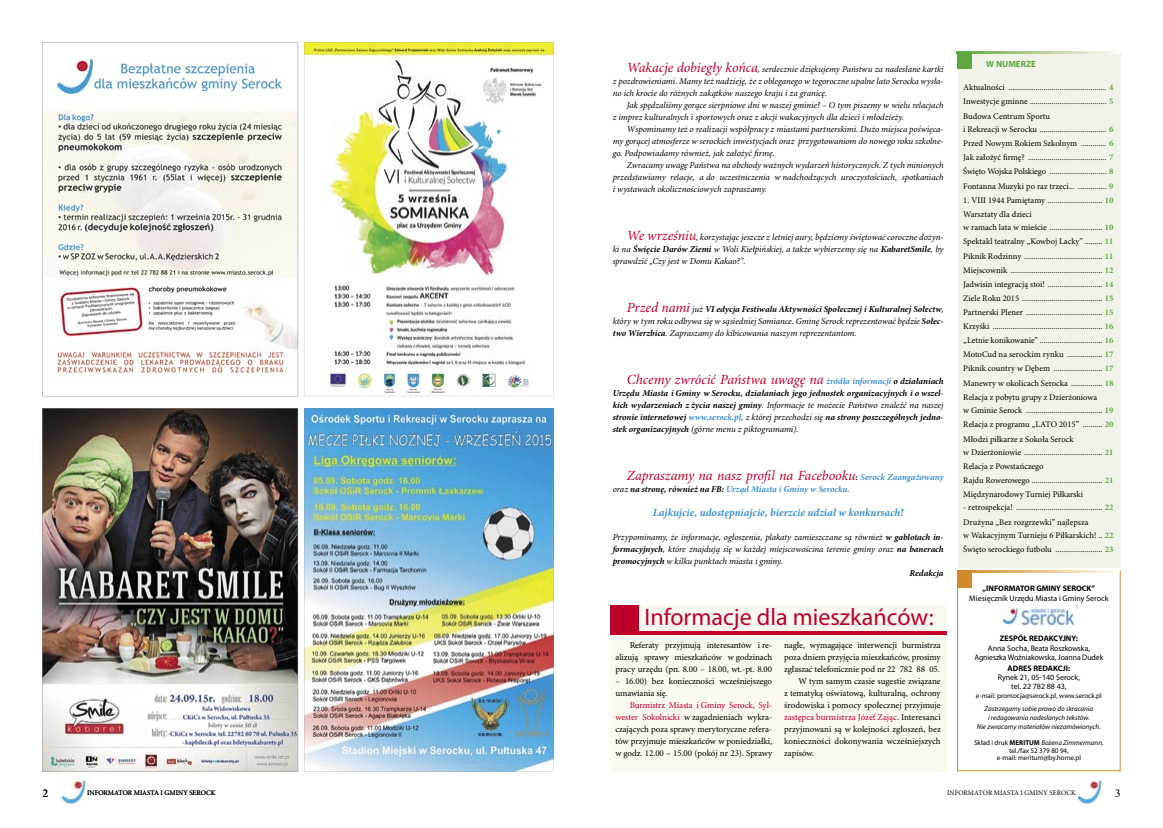
<style>
.page{position:relative;width:1163px;height:828px;background:#fff}
.page>*{position:absolute;margin:0;border:0;box-sizing:border-box;transform-origin:0 0}
.t1{font:24px "Myriad Pro";color:#bd002b}
.t2{font:italic 14px "Minion Pro";letter-spacing:-.005em;color:#bd002b}
.t3{font:12px "Minion Pro";color:#000}
.t4{font:italic 700 11px "Minion Pro";color:#3f8fce}
.t5{font:italic 9px/12px "Minion Pro";letter-spacing:-.005em;color:#000;text-align:justify}
.t6{font:9px/12px "Minion Pro";letter-spacing:-.01em;color:#000;text-align:justify}
.t7{font:italic 700 9px/12px "Minion Pro";color:#000;text-align:justify}
.t8{font:italic 700 9px "Minion Pro";letter-spacing:-.005em;color:#3f8fce}
.t9{font:9px "Minion Pro";color:#bd002b}
.t10{font:700 9px "Myriad Pro";color:#60a742}
.t11{font:8.6px/14px "Minion Pro";color:#000}
.t12{font:8px/8.6px "Myriad Pro";color:#000;text-align:center}
.t13{font:700 8px "Myriad Pro";color:#000}
.t14{font:7px/7.5px "Myriad Pro";color:#000;text-align:center}
.t15{font:italic 7px/9px "Myriad Pro";color:#000;text-align:center}
.t16{font:7px "Minion Pro";color:#000}
.s1{font-size:14px;color:#bd002b}
.s2{font-weight:700}
.s3{font-weight:700;font-size:9px;color:#3f8fce}
.s4{font-weight:700;font-size:9px;color:#000}
.s5{font-weight:400}
.s6{color:#3f8fce}
.s7{font-weight:400;color:#000}
.s8{color:#000}
.s9{color:#bd002b}
.s10{font-weight:700;color:#60a742}
.s11{font-style:italic}
</style>
<div class="page">
<img style="left:1077px;top:780px;width:26px;height:24px">
<div style="left:609px;top:605px;width:337px;height:166px;background:#fbf8ed"></div>
<svg style="left:957px;top:572px;width:163px;height:199px"></svg>
<svg style="left:957px;top:570px;width:158px;height:2px"></svg>
<div style="left:957px;top:572px;width:14px;height:16px;background:#d28929"></div>
<div style="left:957px;top:53px;width:163px;height:514px;background:#f1f3e9"></div>
<svg style="left:956px;top:51px;width:158px;height:2px"></svg>
<div style="left:956px;top:52px;width:15px;height:17px;background:#60a742"></div>
<img style="left:999px;top:606px;width:78px;height:20px">
<div style="left:609px;top:605px;width:29px;height:28px;background:#bd002b"></div>
<hr style="left:609px;top:631px;width:337px;height:3px;background:#bd002b">
<img style="left:61px;top:779px;width:26px;height:25px">
<img style="left:42px;top:408px;width:256px;height:363px">
<img style="left:304px;top:43px;width:249px;height:353px">
<img style="left:304px;top:408px;width:249px;height:363px">
<svg style="left:42px;top:42px;width:256px;height:354px"></svg>
<h3 class="t3" style="left:43px;top:785px;width:7px">2</h3>
<p class="t16" style="left:87px;top:788px;width:130px">INFORMATOR MIASTA I GMINY SEROCK</p>
<p class="t5" style="left:612px;top:63px;width:332px;text-indent:14px"><span class="s1">Wakacje dobiegły końca</span>, serdecznie dziękujemy Państwu za nadesłane kartki z pozdrowieniami. Mamy też nadzieję, że z obleganego w tegoroczne upalne lato Serocka wysła&shy;no ich krocie do różnych zakątków naszego kraju i za granicę.</p>
<p class="t5" style="left:612px;top:99px;width:332px;text-indent:14px">Jak spędzaliśmy gorące sierpniowe dni w naszej gminie? – O tym piszemy w wielu relacjach z imprez kulturalnych i sportowych oraz z akcji wakacyjnych dla dzieci i młodzieży.</p>
<p class="t5" style="left:612px;top:123px;width:332px;text-indent:14px">Wspominamy też o realizacji współpracy z miastami partnerskimi. Dużo miejsca poświęca&shy;my gorącej atmosferze w serockich inwestycjach oraz przygotowaniom do nowego roku szkolne&shy;go. Podpowiadamy również, jak założyć firmę.</p>
<p class="t5" style="left:612px;top:159px;width:332px;text-indent:14px">Zwracamy uwagę Państwa na obchody ważnych wydarzeń historycznych. Z tych minionych przedstawiamy relacje, a do uczestniczenia w nadchodzących uroczystościach, spotkaniach i wystawach okolicznościowych zapraszamy.</p>
<p class="t5" style="left:612px;top:231px;width:332px;text-indent:14px"><span class="s1">We wrześniu</span>, korzystając jeszcze z letniej aury, będziemy świętować coroczne dożyn&shy;ki na <span class="s2">Święcie Darów Ziemi</span> w Woli Kiełpińskiej, a także wybierzemy się na <span class="s2">KabaretSmile</span>, by sprawdzić „Czy jest w Domu Kakao?”.</p>
<p class="t5" style="left:612px;top:303px;width:332px;text-indent:14px"><span class="s1">Przed nami</span> już <span class="s2">VI edycja Festiwalu Aktywności Społecznej i Kulturalnej Sołectw</span>, który w tym roku odbywa się w sąsiedniej Somiance. Gminę Serock reprezentować będzie <span class="s2">Sołec&shy;two Wierzbica</span>. Zapraszamy do kibicowania naszym reprezentantom.</p>
<h2 class="t2" style="left:626px;top:371px;width:318px">Chcemy zwrócić Państwa uwagę na <span class="s3">źródła informacji</span> <span class="s4">o działaniach</span></h2>
<p class="t7" style="left:612px;top:387px;width:332px">Urzędu Miasta i Gminy w Serocku, działaniach jego jednostek organizacyjnych i o wszel&shy;kich wydarzeniach z życia naszej gminy<span class="s5">. Informacje te możecie Państwo znaleźć na naszej </span>stronie internetowej <span class="s6">www.serock.pl</span><span class="s5">, z której przechodzi się</span> na strony poszczególnych jedno&shy;stek organizacyjnych <span class="s5">(górne menu z piktogramami).</span></p>
<h2 class="t2" style="left:626px;top:467px;width:318px">Zapraszamy na nasz profil na Facebooku<span class="s4">:</span> <span class="s3">Serock Zaangażowany</span></h2>
<p class="t8" style="left:612px;top:484px;width:238px"><span class="s7">oraz</span> <span class="s8">na stronę, również na FB:</span> Urząd Miasta i Gminy w Serocku<span class="s7">.</span></p>
<p class="t4" style="left:652px;top:506px;width:252px">Lajkujcie, udostępniajcie, bierzcie udział w konkursach!</p>
<p class="t5" style="left:612px;top:531px;width:332px">Przypominamy, że informacje, ogłoszenia, plakaty zamieszczane są również <span class="s2">w gablotach in-</span></p>
<p class="t5" style="left:612px;top:543px;width:332px"><span class="s2">formacyjnych</span>, które znajdują się w każdej miejscowościna terenie gminy oraz <span class="s2">na banerach</span></p>
<p class="t5" style="left:612px;top:555px;width:171px"><span class="s2">promocyjnych</span> w kilku punktach miasta i gminy.</p>
<p class="t7" style="left:909px;top:567px;width:36px">Redakcja</p>
<h1 class="t1" style="left:644px;top:604px;width:291px">Informacje dla mieszkańców:</h1>
<p class="t6" style="left:615px;top:639px;width:158px;text-indent:14px">Referaty przyjmują interesantów i re&shy;alizują sprawy mieszkańców w godzinach pracy urzędu (pn. 8.00 – 18.00, wt.-pt. 8.00</p>
<p class="t6" style="left:615px;top:675px;width:158px">– 16.00) bez konieczności wcześniejszego umawiania się.</p>
<p class="t6" style="left:615px;top:699px;width:158px;text-indent:14px"><span class="s9">Burmistrz Miasta i Gminy Serock, Syl&shy;wester Sokolnicki</span> w zagadnieniach wykra&shy;czających poza sprawy merytoryczne refera&shy;tów przyjmuje mieszkańców w poniedziałki, w godz. 12.00 – 15.00 (pokój nr 23). Sprawy</p>
<p class="t6" style="left:784px;top:639px;width:158px">nagłe, wymagające interwencji burmistrza</p>
<p class="t6" style="left:784px;top:651px;width:158px">poza dniem przyjęcia mieszkańców, prosimy</p>
<p class="t6" style="left:784px;top:663px;width:157px">zgłaszać telefonicznie pod nr 22 782 88 05.</p>
<p class="t6" style="left:798px;top:675px;width:144px">W tym samym czasie sugestie związane</p>
<p class="t6" style="left:784px;top:687px;width:158px">z tematyką oświatową, kulturalną, ochrony</p>
<p class="t6" style="left:784px;top:699px;width:158px">środowiska i pomocy społecznej przyjmuje</p>
<p class="t9" style="left:784px;top:712px;width:158px">zastępca burmistrza Józef Zając<span class="s8">. Interesanci</span></p>
<p class="t6" style="left:784px;top:723px;width:158px">przyjmowani są w kolejności zgłoszeń, bez</p>
<p class="t6" style="left:784px;top:735px;width:158px">konieczności dokonywania wcześniejszych</p>
<p class="t6" style="left:784px;top:747px;width:31px">zapisów.</p>
<p class="t10" style="left:986px;top:59px;width:51px">W NUMERZE</p>
<p class="t11" style="left:963px;top:81px;width:152px">Aktualności .................................................. <span class="s10">4<br></span>Inwestycje gminne ....................................... <span class="s10">5<br></span>Budowa Centrum Sportu<br>i Rekreacji w Serocku .................................. <span class="s10">6<br></span>Przed Nowym Rokiem Szkolnym ............. <span class="s10">6<br></span>Jak założyć firmę? ........................................ <span class="s10">7<br></span>Święto Wojska Polskiego ............................. <span class="s10">8<br></span>Fontanna Muzyki po raz trzeci... ............... <span class="s10">9</span></p>
<p class="t11" style="left:963px;top:193px;width:151px">1. VIII 1944 Pamiętamy ............................ <span class="s10">10<br></span>Warsztaty dla dzieci<br>w ramach lata w mieście ........................... <span class="s10">10<br></span>Spektakl teatralny „Kowboj Lacky” ......... <span class="s10">11<br></span>Piknik Rodzinny ........................................ <span class="s10">11<br></span>Miejscownik ............................................... <span class="s10">12<br></span>Jadwisin integracją stoi! ............................ <span class="s10">14<br></span>Ziele Roku 2015 ......................................... <span class="s10">15<br></span>Partnerski Plener ....................................... <span class="s10">15<br></span>Krzyśki ........................................................ <span class="s10">16 </span>„Letnie konikowanie” ................................ <span class="s10">16<br></span>MotoCud na serockim rynku .................. <span class="s10">17<br></span>Piknik country w Dębem ......................... <span class="s10">17<br></span>Manewry w okolicach Serocka ................ <span class="s10">18<br></span>Relacja z pobytu grupy z Dzierżoniowa<br>w Gminie Serock ....................................... <span class="s10">19<br></span>Relacja z programu „LATO 2015” .......... <span class="s10">20<br></span>Młodzi piłkarze z Sokoła Serock<br>w Dzierżoniowie ........................................ <span class="s10">21<br></span>Relacja z Powstańczego<br>Rajdu Rowerowego .................................... <span class="s10">21<br></span>Międzynarodowy Turniej Piłkarski</p>
<p class="t11" style="left:963px;top:501px;width:152px">- retrospekcja! ............................................ <span class="s10">22<br></span>Drużyna „Bez rozgrzewki” najlepsza<br>w Wakacyjnym Turnieju 6 Piłkarskich! .. <span class="s10">22<br></span>Święto serockiego futbolu ........................ <span class="s10">23</span></p>
<p class="t13" style="left:982px;top:584px;width:114px">„INFORMATOR GMINY SEROCK”</p>
<p class="t12" style="left:969px;top:594px;width:141px">Miesięcznik Urzędu Miasta i Gminy Serock</p>
<p class="t13" style="left:999px;top:634px;width:79px">ZESPÓŁ REDAKCYJNY:</p>
<p class="t12" style="left:974px;top:644px;width:130px">Anna Socha, Beata Roszkowska,<br>Agnieszka Woźniakowska, Joanna Dudek</p>
<p class="t13" style="left:1007px;top:664px;width:64px">ADRES REDAKCJI:</p>
<p class="t12" style="left:997px;top:673px;width:84px;line-height:9px">Rynek 21, 05-140 Serock, tel. 22 782 88 43,</p>
<p class="t14" style="left:975px;top:692px;width:127px">e-mail: promocja@serock.pl, www.serock.pl</p>
<p class="t15" style="left:976px;top:704px;width:125px">Zastrzegamy sobie prawo do skracania<br>i redagowania nadesłanych tekstów.<br>Nie zwracamy materiałów niezamówionych.</p>
<p class="t14" style="left:974px;top:739px;width:131px">Skład i druk <span class="s2">MERITUM</span> <span class="s11">Bożena Zimmermann, </span>tel./fax 52 379 80 94,<br>e-mail: meritum@by.home.pl</p>
<p class="t16" style="left:946px;top:788px;width:130px">INFORMATOR MIASTA I GMINY SEROCK</p>
<h3 class="t3" style="left:1114px;top:785px;width:7px">3</h3>
</div>
